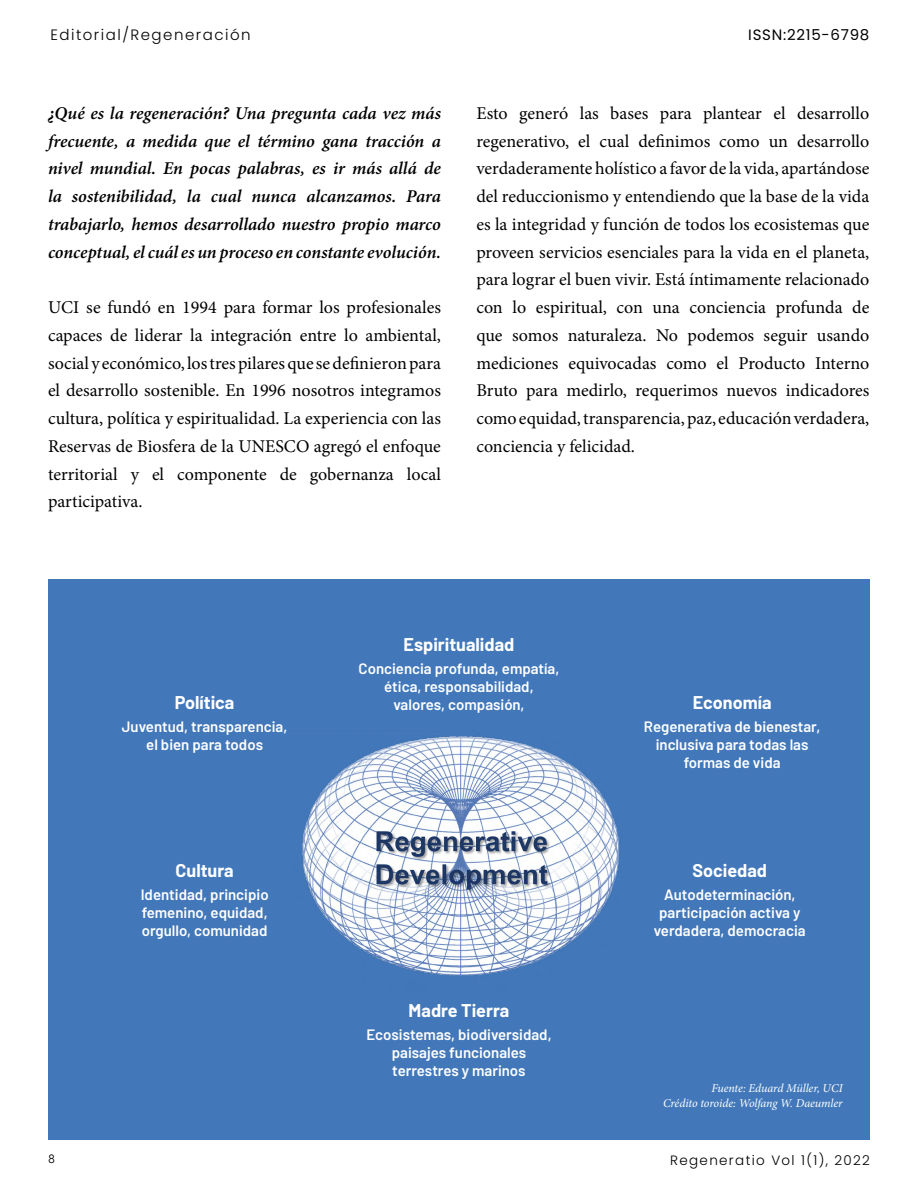
<style>
.page{position:relative;width:918px;height:1188px;background:#fff}
.page>*{position:absolute;margin:0;border:0;box-sizing:border-box;transform-origin:0 0}
.t1{font:18px/27.8px "Minion Pro";color:#000;text-align:justify}
.t2{font:italic 600 18px/27.8px "Minion Pro";letter-spacing:-.005em;color:#000;text-align:justify}
.t3{font:700 18px "Barlow";color:#fff}
.t4{font:600 15px/18px "Barlow";color:#fff;text-align:center}
.t5{font:300 15px "Poppins";letter-spacing:.1em;color:#000}
.t6{font:15px "Poppins";letter-spacing:.05em;color:#000}
.t7{font:300 13.5px "Poppins";letter-spacing:.1em;color:#000}
.t8{font:italic 12px/14.4px "Minion Pro";letter-spacing:-.01em;color:#fff;text-align:right}
.t9{font:12px "Avenir Next";color:#000}
</style>
<div class="page">
<div style="left:48px;top:580px;width:822px;height:560px;background:#4278ba"></div>
<img style="left:302px;top:736px;width:318px;height:240px">
<p class="t5" style="left:50px;top:26px;width:202px">Editorial/Regeneración</p>
<p class="t6" style="left:748px;top:26px;width:123px">ISSN:2215-6798</p>
<p class="t2" style="left:48px;top:99px;width:395px">¿Qué es la regeneración? Una pregunta cada vez más frecuente, a medida que el término gana tracción a nivel mundial. En pocas palabras, es ir más allá de la sostenibilidad, la cual nunca alcanzamos. Para trabajarlo, hemos desarrollado nuestro propio marco conceptual, el cuál es un proceso en constante evolución.</p>
<p class="t1" style="left:48px;top:294px;width:395px">UCI se fundó en 1994 para formar los profesionales capaces de liderar la integración entre lo ambiental, social y económico, los tres pilares que se definieron para el desarrollo sostenible. En 1996 nosotros integramos cultura, política y espiritualidad. La experiencia con las Reservas de Biosfera de la UNESCO agregó el enfoque territorial y el componente de gobernanza local participativa.</p>
<p class="t1" style="left:476px;top:99px;width:395px">Esto generó las bases para plantear el desarrollo regenerativo, el cual definimos como un desarrollo verdaderamente holístico a favor de la vida, apartándose del reduccionismo y entendiendo que la base de la vida es la integridad y función de todos los ecosistemas que proveen servicios esenciales para la vida en el planeta, para lograr el buen vivir. Está íntimamente relacionado con lo espiritual, con una conciencia profunda de que somos naturaleza. No podemos seguir usando mediciones equivocadas como el Producto Interno Bruto para medirlo, requerimos nuevos indicadores como equidad, transparencia, paz, educación verdadera, conciencia y felicidad.</p>
<p class="t9" style="left:48px;top:1148px;width:8px">8</p>
<p class="t3" style="left:404px;top:631px;width:112px">Espiritualidad</p>
<p class="t4" style="left:359px;top:658px;width:202px">Conciencia profunda, empatía, ética, responsabilidad,</p>
<p class="t3" style="left:175px;top:690px;width:61px">Política</p>
<p class="t4" style="left:393px;top:694px;width:133px">valores, compasión,</p>
<p class="t4" style="left:122px;top:716px;width:167px">Juventud, transparencia, el bien para todos</p>
<p class="t3" style="left:176px;top:858px;width:60px">Cultura</p>
<p class="t4" style="left:141px;top:884px;width:130px;text-align:justify">Identidad, principio femenino, equidad, orgullo, comunidad</p>
<p class="t3" style="left:409px;top:997px;width:102px">Madre Tierra</p>
<p class="t4" style="left:366px;top:1024px;width:187px">Ecosistemas, biodiversidad, paisajes funcionales terrestres y marinos</p>
<p class="t3" style="left:693px;top:690px;width:80px">Economía</p>
<p class="t4" style="left:644px;top:716px;width:178px">Regenerativa de bienestar, inclusiva para todas las formas de vida</p>
<p class="t3" style="left:692px;top:858px;width:76px">Sociedad</p>
<p class="t4" style="left:654px;top:884px;width:154px">Autodeterminación, participación activa y verdadera, democracia</p>
<p class="t8" style="left:663px;top:1081px;width:181px">Fuente: Eduard Müller, UCI<br>Crédito toroide: Wolfang W. Daeumler</p>
<p class="t7" style="left:670px;top:1152px;width:201px">Regeneratio Vol 1(1), 2022</p>
</div>
